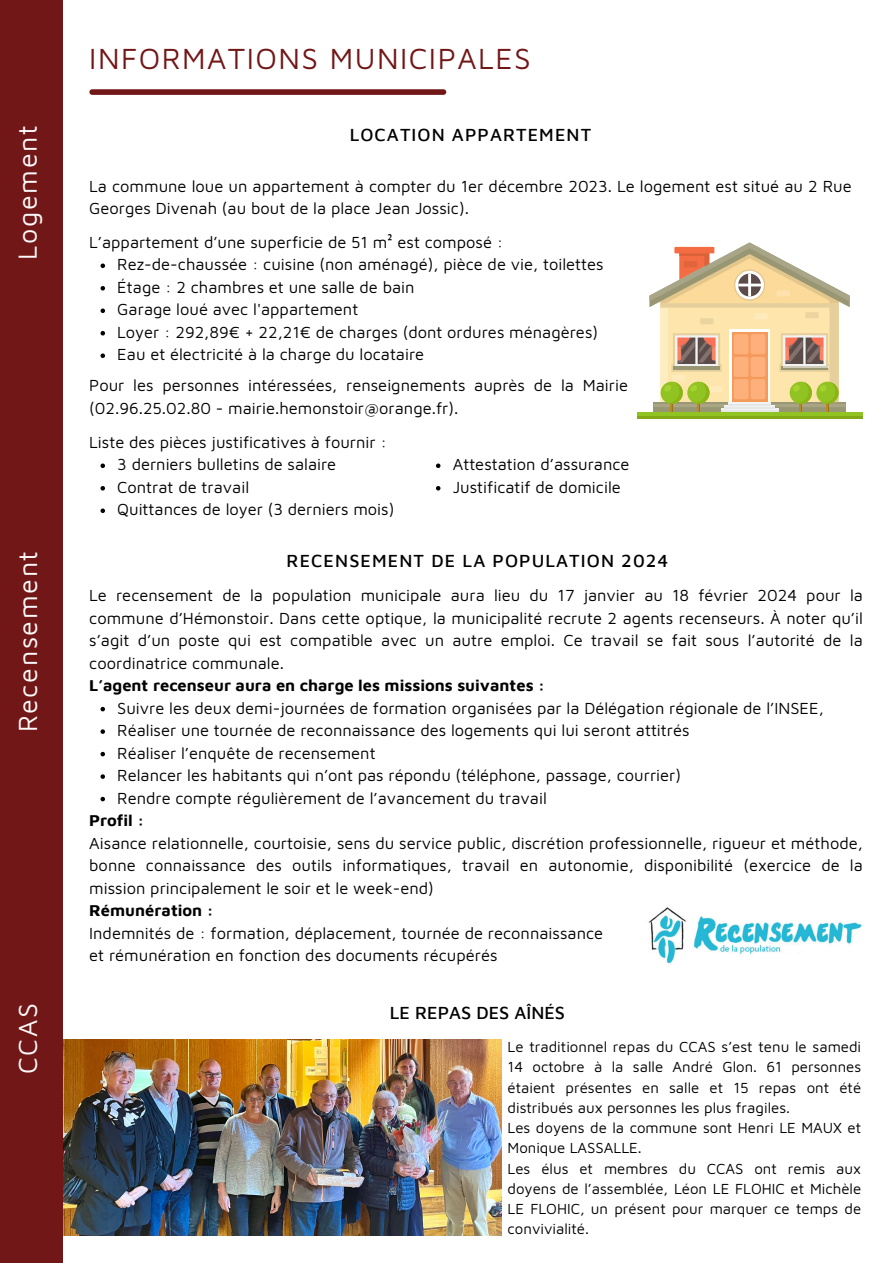
<style>
.page{position:relative;width:893px;height:1264px;background:#fff}
.page>*{position:absolute;margin:0;border:0;box-sizing:border-box;transform-origin:0 0}
.t1{font:29.85px "Maven Pro";letter-spacing:.05em;color:#721717}
.t2{font:26.85px "Maven Pro";letter-spacing:.06em;color:#fff}
.t3{font:500 18px "Maven Pro";letter-spacing:.06em;color:#000}
.t4{font:500 18px "Maven Pro";color:#000}
.t5{font:16.5px/22.5px "Maven Pro";color:#000;text-align:justify}
.t6{font:700 16.5px "Maven Pro";color:#000}
.t7{font:15px/20.2px "Maven Pro";color:#000;text-align:justify}
</style>
<div class="page">
<div style="left:0;top:0;width:62px;height:1262px;background:#721717"></div>
<div style="left:92px;top:89px;width:351px;height:6px;background:#721717"></div>
<svg style="left:100px;top:707px;width:5px;height:4px"></svg>
<svg style="left:100px;top:729px;width:5px;height:5px"></svg>
<svg style="left:100px;top:751px;width:5px;height:5px"></svg>
<svg style="left:100px;top:774px;width:5px;height:4px"></svg>
<svg style="left:100px;top:796px;width:5px;height:5px"></svg>
<img style="left:648px;top:907px;width:214px;height:57px">
<div style="left:636px;top:412px;width:226px;height:5px;background:#91c422"></div>
<hr style="left:636px;top:417px;width:226px;height:2px;background:#82a818">
<svg style="left:649px;top:242px;width:200px;height:170px"></svg>
<svg style="left:100px;top:263px;width:5px;height:5px"></svg>
<svg style="left:100px;top:286px;width:5px;height:4px"></svg>
<svg style="left:100px;top:308px;width:5px;height:5px"></svg>
<svg style="left:100px;top:331px;width:5px;height:4px"></svg>
<svg style="left:100px;top:353px;width:5px;height:5px"></svg>
<svg style="left:436px;top:463px;width:4px;height:5px"></svg>
<svg style="left:436px;top:486px;width:4px;height:4px"></svg>
<svg style="left:100px;top:463px;width:5px;height:5px"></svg>
<svg style="left:100px;top:486px;width:5px;height:4px"></svg>
<svg style="left:100px;top:508px;width:5px;height:5px"></svg>
<img style="left:64px;top:1039px;width:437px;height:196px">
<p class="t1" style="left:89px;top:41px;width:443px">INFORMATIONS MUNICIPALES</p>
<h2 class="t2" style="left:11px;top:260px;width:136px;rotate:-90deg">Logement</h2>
<p class="t3" style="left:350px;top:124px;width:243px">LOCATION APPARTEMENT</p>
<p class="t5" style="left:89px;top:174px;width:763px">La commune loue un appartement à compter du 1er décembre 2023. Le logement est situé au 2 Rue<br>Georges Divenah (au bout de la place Jean Jossic).</p>
<p class="t5" style="left:89px;top:230px;width:415px">L’appartement d’une superficie de 51 m² est composé :</p>
<p class="t5" style="left:117px;top:253px;width:488px">Rez-de-chaussée : cuisine (non aménagé), pièce de vie, toilettes</p>
<p class="t5" style="left:117px;top:275px;width:299px">Étage : 2 chambres et une salle de bain</p>
<p class="t5" style="left:117px;top:298px;width:242px">Garage loué avec l'appartement</p>
<p class="t5" style="left:117px;top:320px;width:482px">Loyer : 292,89€ + 22,21€ de charges (dont ordures ménagères)</p>
<p class="t5" style="left:117px;top:343px;width:308px">Eau et électricité à la charge du locataire</p>
<p class="t5" style="left:89px;top:374px;width:540px">Pour les personnes intéressées, renseignements auprès de la Mairie (02.96.25.02.80 - mairie.hemonstoir@orange.fr).</p>
<p class="t5" style="left:89px;top:430px;width:299px">Liste des pièces justificatives à fournir :</p>
<p class="t5" style="left:117px;top:453px;width:220px">3 derniers bulletins de salaire</p>
<p class="t5" style="left:117px;top:475px;width:133px">Contrat de travail</p>
<p class="t5" style="left:117px;top:498px;width:279px">Quittances de loyer (3 derniers mois)</p>
<p class="t5" style="left:452px;top:453px;width:178px">Attestation d’assurance</p>
<p class="t5" style="left:452px;top:475px;width:169px">Justificatif de domicile</p>
<h2 class="t2" style="left:11px;top:732px;width:183px;rotate:-90deg">Recensement</h2>
<p class="t3" style="left:286px;top:549px;width:383px">RECENSEMENT DE LA POPULATION 2024</p>
<p class="t5" style="left:89px;top:583px;width:775px">Le recensement de la population municipale aura lieu du 17 janvier au 18 février 2024 pour la commune d’Hémonstoir. Dans cette optique, la municipalité recrute 2 agents recenseurs. À noter qu’il s’agit d’un poste qui est compatible avec un autre emploi. Ce travail se fait sous l’autorité de la coordinatrice communale.</p>
<p class="t6" style="left:89px;top:675px;width:457px">L’agent recenseur aura en charge les missions suivantes :</p>
<p class="t5" style="left:117px;top:696px;width:708px">Suivre les deux demi-journées de formation organisées par la Délégation régionale de l’INSEE,</p>
<p class="t5" style="left:117px;top:718px;width:574px">Réaliser une tournée de reconnaissance des logements qui lui seront attitrés</p>
<p class="t5" style="left:117px;top:741px;width:260px">Réaliser l’enquête de recensement</p>
<p class="t5" style="left:117px;top:763px;width:565px">Relancer les habitants qui n’ont pas répondu (téléphone, passage, courrier)</p>
<p class="t5" style="left:117px;top:786px;width:431px">Rendre compte régulièrement de l’avancement du travail</p>
<h2 class="t2" style="left:11px;top:1073px;width:72px;rotate:-90deg">CCAS</h2>
<p class="t6" style="left:89px;top:810px;width:56px">Profil :</p>
<p class="t5" style="left:89px;top:831px;width:775px">Aisance relationnelle, courtoisie, sens du service public, discrétion professionnelle, rigueur et méthode, bonne connaissance des outils informatiques, travail en autonomie, disponibilité (exercice de la mission principalement le soir et le week-end)</p>
<p class="t6" style="left:89px;top:900px;width:126px">Rémunération :</p>
<p class="t5" style="left:89px;top:921px;width:515px">Indemnités de : formation, déplacement, tournée de reconnaissance</p>
<p class="t5" style="left:89px;top:943px;width:410px">et rémunération en fonction des documents récupérés</p>
<p class="t4" style="left:390px;top:1002px;width:177px">LE REPAS DES AÎNÉS</p>
<p class="t7" style="left:507px;top:1036px;width:355px">Le traditionnel repas du CCAS s’est tenu le samedi 14 octobre à la salle André Glon. 61 personnes étaient présentes en salle et 15 repas ont été distribués aux personnes les plus fragiles.</p>
<p class="t7" style="left:507px;top:1117px;width:355px">Les doyens de la commune sont Henri LE MAUX et<br>Monique LASSALLE.</p>
<p class="t7" style="left:507px;top:1157px;width:355px">Les élus et membres du CCAS ont remis aux doyens de l’assemblée, Léon LE FLOHIC et Michèle LE FLOHIC, un présent pour marquer ce temps de convivialité.</p>
</div>
